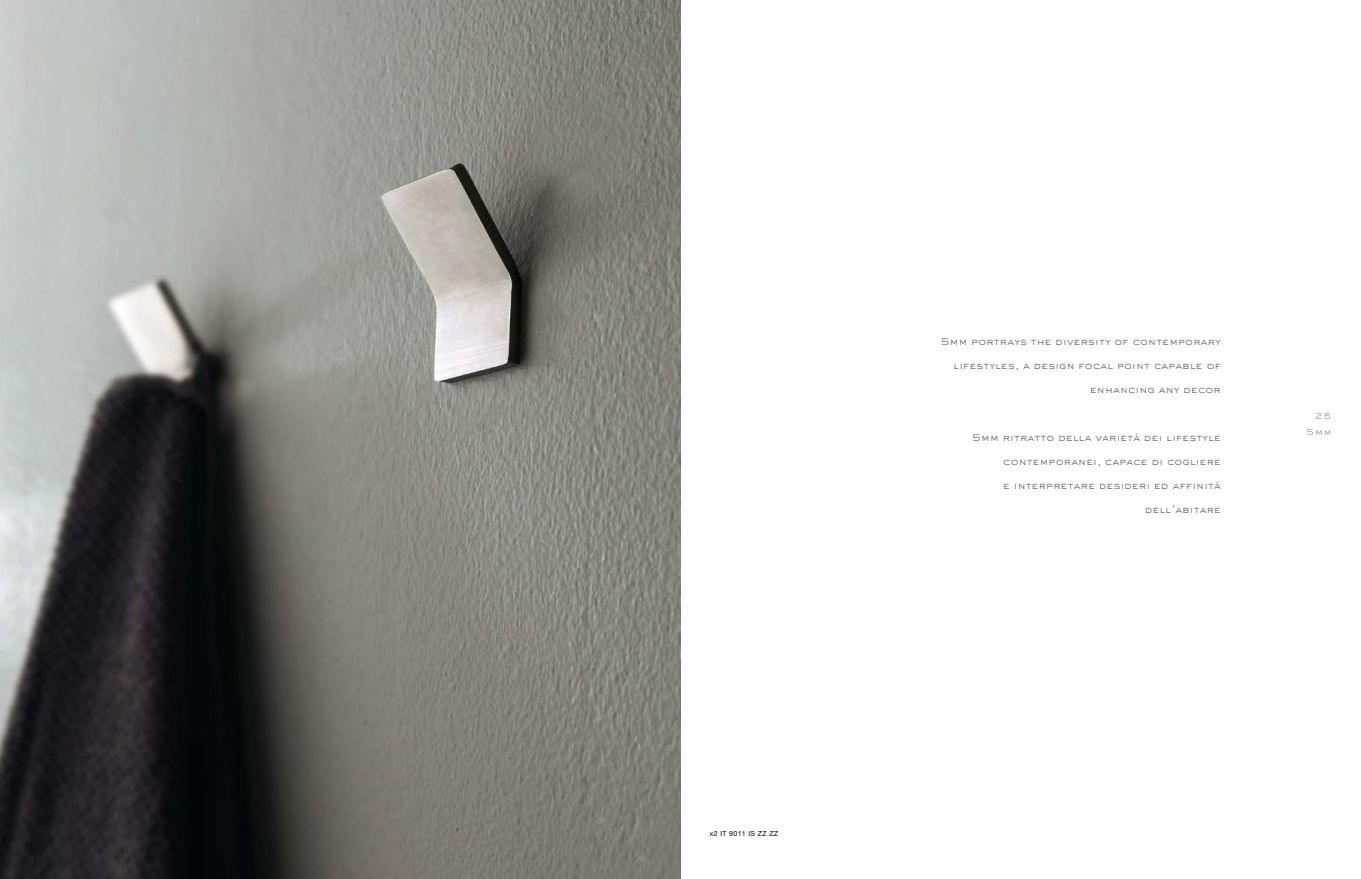
<style>
.page{position:relative;width:1361px;height:879px;background:#fff}
.page>*{position:absolute;margin:0;border:0;box-sizing:border-box;transform-origin:0 0}
.t1{font:300 10px "Sackers Gothic W01";letter-spacing:.01em;color:#646567}
.t2{font:300 9px/16px "Sackers Gothic W01";color:#929395;text-align:right}
.t3{font:7px "Helvetica Neue LT Pro";letter-spacing:.05em;color:#000}
</style>
<div class="page">
<img style="left:0;top:0;width:680px;height:879px">
<p class="t3" style="left:710px;top:829px;width:70px">x2 IT 9011 IS ZZ ZZ</p>
<p class="t1" style="left:941px;top:335px;width:282px">5mm portrays the diversity of contemporary</p>
<p class="t1" style="left:953px;top:359px;width:269px">lifestyles, a design focal point capable of</p>
<p class="t1" style="left:1090px;top:383px;width:133px">enhancing any decor</p>
<p class="t1" style="left:972px;top:431px;width:250px">5mm ritratto della varietà dei lifestyle</p>
<p class="t1" style="left:1003px;top:455px;width:219px">contemporanei, capace di cogliere</p>
<p class="t1" style="left:1003px;top:479px;width:219px">e interpretare desideri ed affinità</p>
<p class="t1" style="left:1145px;top:503px;width:77px">dell’abitare</p>
<p class="t2" style="left:1306px;top:407px;width:27px">25<br>5mm</p>
</div>
